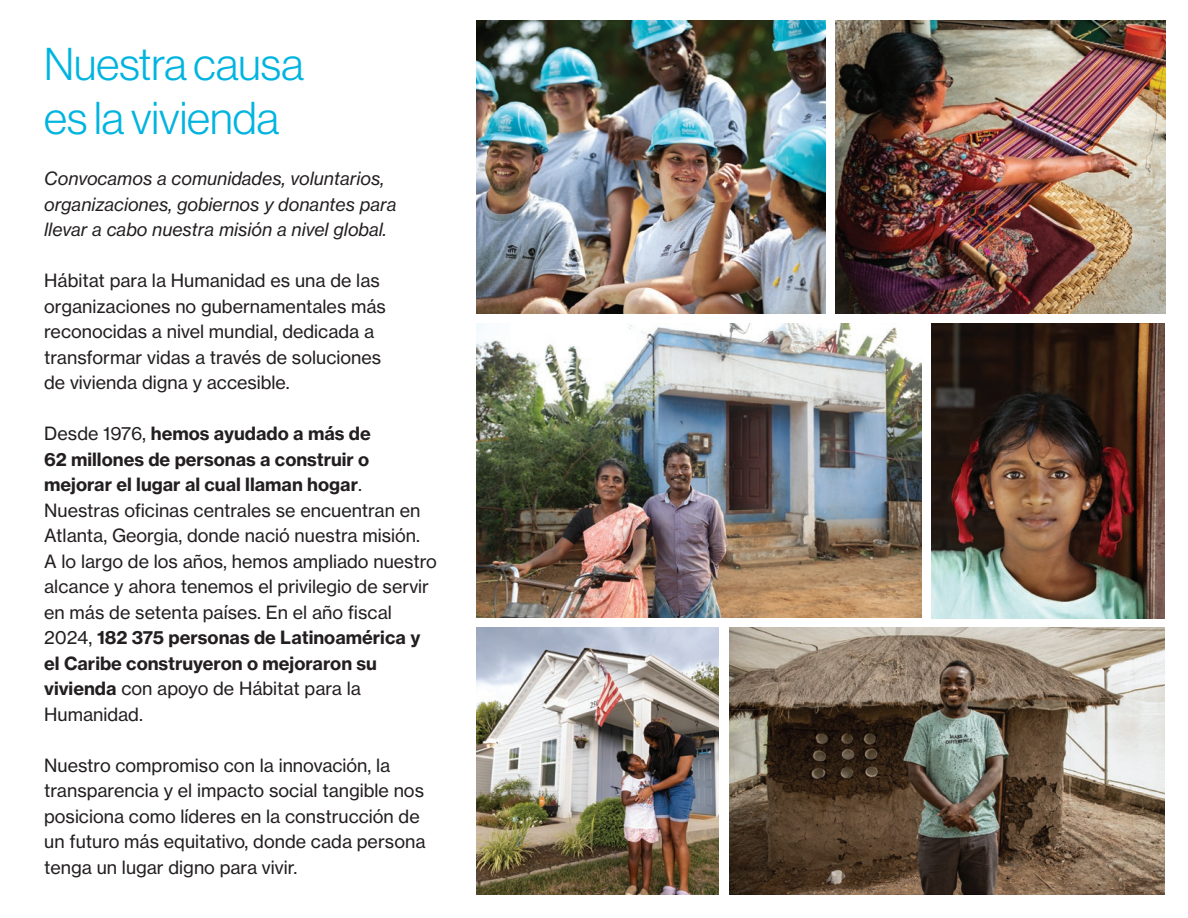
<style>
.page{position:relative;width:1188px;height:918px;background:#fff}
.page>*{position:absolute;margin:0;border:0;box-sizing:border-box;transform-origin:0 0}
.t1{font:45px/54px "N Haas Grotesk DS Pro 45 Lt";color:#00b4e0}
.t2{font:18px/25.5px "N Haas Grotesk TX Pro 55 Rg";color:#231f20}
.t3{font:18px/25.5px "N Haas Grotesk TX Pro 75 Bd";color:#231f20;text-align:justify}
.t4{font:18px/25.5px "N Haas Grotesk TX Pro 56 It";color:#231f20}
.s1{font-family:"N Haas Grotesk TX Pro 55 Rg"}
.s2{font-family:"N Haas Grotesk TX Pro 75 Bd"}
</style>
<div class="page">
<img style="left:729px;top:627px;width:435px;height:268px">
<img style="left:932px;top:323px;width:233px;height:296px">
<img style="left:476px;top:20px;width:350px;height:293px">
<img style="left:476px;top:627px;width:243px;height:268px">
<img style="left:836px;top:20px;width:330px;height:293px">
<img style="left:476px;top:323px;width:446px;height:294px">
<h1 class="t1" style="left:44px;top:38px;width:261px">Nuestra causa es la vivienda</h1>
<p class="t4" style="left:44px;top:166px;width:354px">Convocamos a comunidades, voluntarios, organizaciones, gobiernos y donantes para llevar a cabo nuestra misión a nivel global.</p>
<p class="t2" style="left:44px;top:268px;width:343px">Hábitat para la Humanidad es una de las organizaciones no gubernamentales más reconocidas a nivel mundial, dedicada a transformar vidas a través de soluciones de vivienda digna y accesible.</p>
<p class="t3" style="left:44px;top:421px;width:328px"><span class="s1">Desde 1976,</span> hemos ayudado a más de 62 millones de personas a construir o mejorar el lugar al cual llaman hogar<span class="s1">.</span></p>
<p class="t2" style="left:44px;top:497px;width:394px">Nuestras oficinas centrales se encuentran en Atlanta, Georgia, donde nació nuestra misión.<br>A lo largo de los años, hemos ampliado nuestro alcance y ahora tenemos el privilegio de servir en más de setenta países. En el año fiscal</p>
<p class="t3" style="left:44px;top:625px;width:378px"><span class="s1">2024,</span> 182 375 personas de Latinoamérica y el Caribe construyeron o mejoraron su</p>
<p class="t2" style="left:44px;top:676px;width:318px"><span class="s2">vivienda</span> con apoyo de Hábitat para la<br>Humanidad.</p>
<p class="t2" style="left:44px;top:753px;width:383px">Nuestro compromiso con la innovación, la transparencia y el impacto social tangible nos posiciona como líderes en la construcción de un futuro más equitativo, donde cada persona tenga un lugar digno para vivir.</p>
</div>
